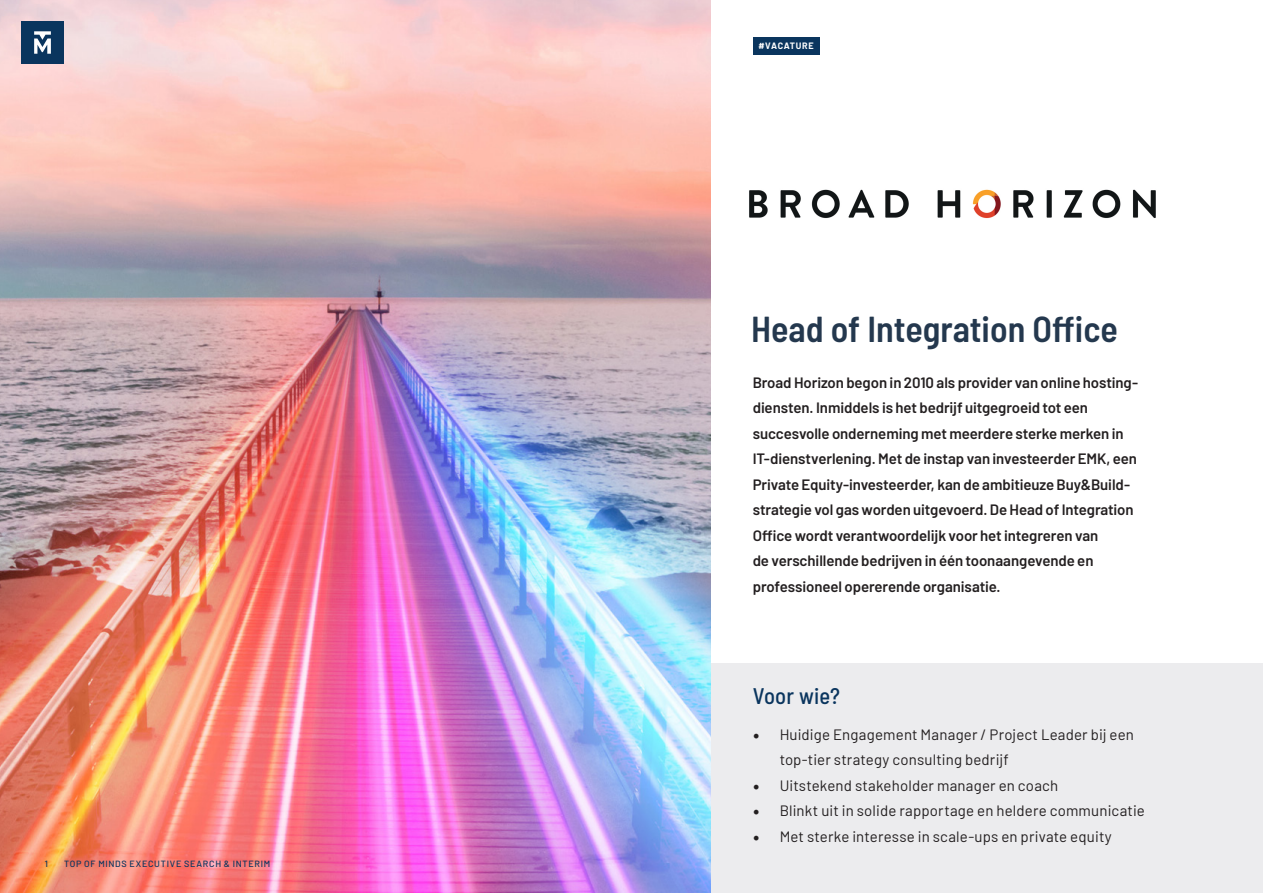
<style>
.page{position:relative;width:1263px;height:893px;background:#fff}
.page>*{position:absolute;margin:0;border:0;box-sizing:border-box;transform-origin:0 0}
.t1{font:600 semi-condensed 36px "Barlow";color:#24384e}
.t2{font:500 semi-condensed 22.5px "Barlow";letter-spacing:.01em;color:#0a355e}
.t3{font:600 15px/25.5px "Barlow";letter-spacing:-.005em;color:#231f20}
.t4{font:15px/25.5px "Barlow";letter-spacing:.01em;color:#231f20}
.t5{font:500 9px "Barlow";letter-spacing:.08em;color:#0a355e}
.t6{font:700 9px "Barlow";letter-spacing:.065em;color:#fff}
.s1{font-family:"Minion Pro";font-size:18px}
</style>
<div class="page">
<div style="left:710px;top:663px;width:553px;height:230px;background:#ececee"></div>
<img style="left:749px;top:189px;width:407px;height:29px">
<img style="left:0;top:0;width:710px;height:893px">
<div style="left:21px;top:21px;width:43px;height:43px;background:#0a355e"></div>
<svg style="left:34px;top:31px;width:17px;height:23px"></svg>
<div style="left:753px;top:37px;width:67px;height:17px;background:#0a355e"></div>
<p class="t5" style="left:45px;top:857px;width:5px">1</p>
<p class="t5" style="left:64px;top:857px;width:208px">TOP OF MINDS EXECUTIVE SEARCH &amp; INTERIM</p>
<p class="t6" style="left:758px;top:39px;width:57px">#VACATURE</p>
<p class="t1" style="left:751px;top:303px;width:368px">Head of Integration Office</p>
<p class="t3" style="left:753px;top:368px;width:387px">Broad Horizon begon in 2010 als provider van online hosting&shy;diensten. Inmiddels is het bedrijf uitgegroeid tot een succesvolle onderneming met meerdere sterke merken in IT-dienstverlening. Met de instap van investeerder EMK, een Private Equity-investeerder, kan de ambitieuze Buy&amp;Build&shy;strategie vol gas worden uitgevoerd. De Head of Integration Office wordt verantwoordelijk voor het integreren van<br>de verschillende bedrijven in één toonaangevende en professioneel opererende organisatie.</p>
<p class="t2" style="left:753px;top:679px;width:89px">Voor wie?</p>
<p class="t4" style="left:780px;top:720px;width:356px;text-indent:-27px"><span class="s1">•</span> Huidige Engagement Manager / Project Leader bij een top-tier strategy consulting bedrijf</p>
<p class="t4" style="left:753px;top:771px;width:307px"><span class="s1">•</span> Uitstekend stakeholder manager en coach</p>
<p class="t4" style="left:753px;top:797px;width:394px"><span class="s1">•</span> Blinkt uit in solide rapportage en heldere communicatie</p>
<p class="t4" style="left:753px;top:822px;width:361px"><span class="s1">•</span> Met sterke interesse in scale-ups en private equity</p>
</div>
